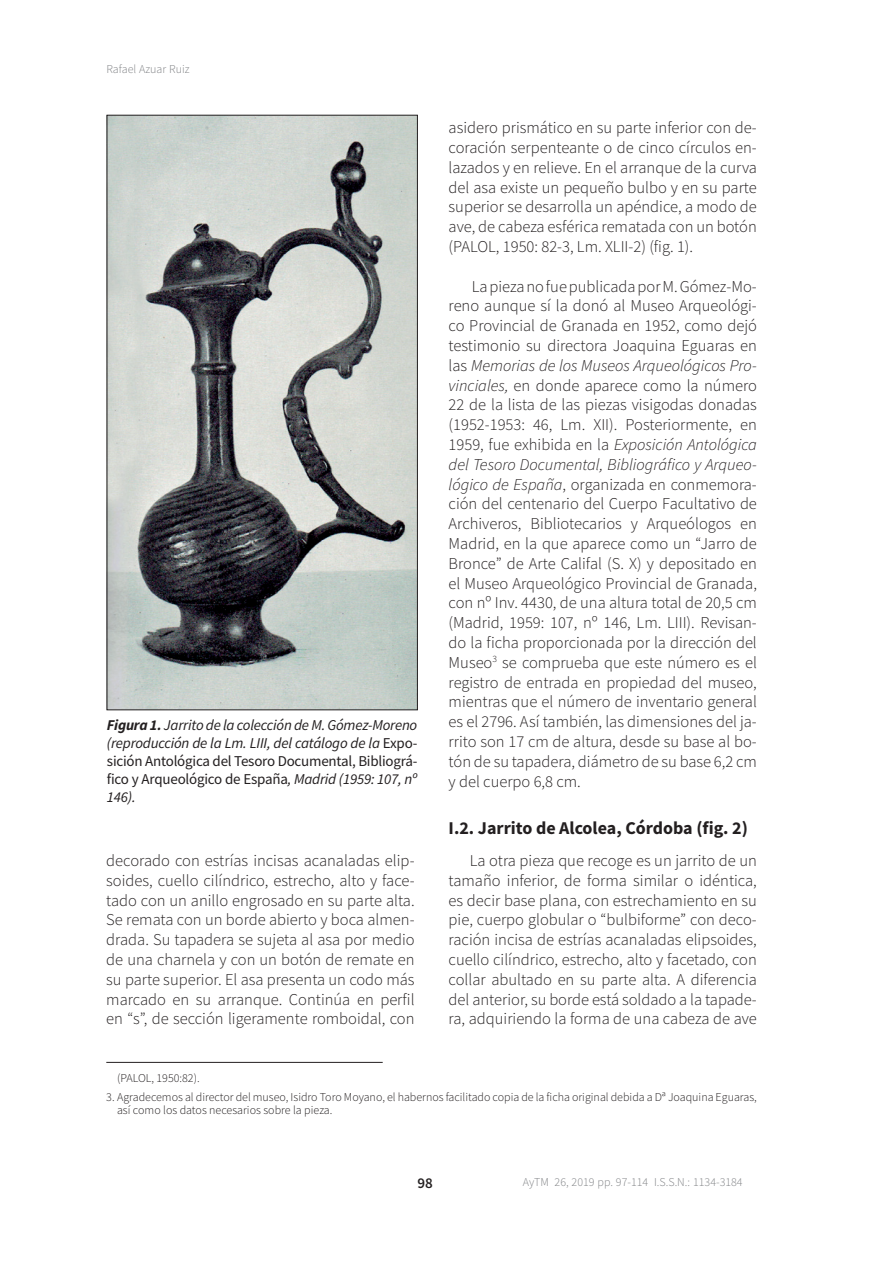
<style>
.page{position:relative;width:893px;height:1263px;background:#fff}
.page>*{position:absolute;margin:0;border:0;box-sizing:border-box;transform-origin:0 0}
._012_ladillo_2{font:700 18px "Source Sans Pro";color:#231f20}
._02_texto_general{font:300 16.5px/19.8px "Source Sans Pro";color:#231f20;text-align:justify}
._081_pie_figura{font:italic 15px/18px "Source Sans Pro";letter-spacing:-.015em;color:#231f20;text-align:justify}
.t1{font:600 15px "Source Sans Pro";color:#231f20}
._04_notas_pie{font:300 12px/13.5px "Source Sans Pro";color:#231f20}
.t2{font:300 12px "Source Sans Pro";color:#808285}
.s1{font-weight:700}
.s2{font-style:normal}
.s3{font-style:italic}
</style>
<div class="page">
<hr style="left:106px;top:1062px;width:277px;height:1px;background:#231f20">
<img style="left:109px;top:117px;width:307px;height:591px">
<p class="t2" style="left:106px;top:61px;width:85px">Rafael Azuar Ruiz</p>
<p class="_081_pie_figura" style="left:107px;top:716px;width:312px"><span class="s1">Figura 1.</span> Jarrito de la colección de M. Gómez-Moreno (reproducción de la Lm. LIII, del catálogo de la <span class="s2">Expo&shy;sición Antológica del Tesoro Documental, Bibliográ&shy;fico y Arqueológico de España</span>, Madrid (1959: 107, nº 146).</p>
<p class="_02_texto_general" style="left:106px;top:850px;width:310px">decorado con estrías incisas acanaladas elip&shy;soides, cuello cilíndrico, estrecho, alto y face&shy;tado con un anillo engrosado en su parte alta.<br>Se remata con un borde abierto y boca almen&shy;drada. Su tapadera se sujeta al asa por medio de una charnela y con un botón de remate en su parte superior. El asa presenta un codo más marcado en su arranque. Continúa en perfil en “s”, de sección ligeramente romboidal, con</p>
<p class="_02_texto_general" style="left:449px;top:118px;width:310px">asidero prismático en su parte inferior con de&shy;coración serpenteante o de cinco círculos en&shy;lazados y en relieve. En el arranque de la curva del asa existe un pequeño bulbo y en su parte superior se desarrolla un apéndice, a modo de ave, de cabeza esférica rematada con un botón (PALOL, 1950: 82-3, Lm. XLII-2) (fig. 1).</p>
<p class="_02_texto_general" style="left:449px;top:276px;width:310px;text-indent:23px">La pieza no fue publicada por M. Gómez-Mo&shy;reno aunque sí la donó al Museo Arqueológi&shy;co Provincial de Granada en 1952, como dejó testimonio su directora Joaquina Eguaras en las <span class="s3">Memorias de los Museos Arqueológicos Pro&shy;vinciales,</span> en donde aparece como la número 22 de la lista de las piezas visigodas donadas (1952-1953: 46, Lm. XII). Posteriormente, en 1959, fue exhibida en la <span class="s3">Exposición Antológica del Tesoro Documental, Bibliográfico y Arqueo&shy;lógico de España</span>, organizada en conmemora&shy;ción del centenario del Cuerpo Facultativo de Archiveros, Bibliotecarios y Arqueólogos en Madrid, en la que aparece como un “Jarro de Bronce” de Arte Califal (S. X) y depositado en el Museo Arqueológico Provincial de Granada, con nº Inv. 4430, de una altura total de 20,5 cm (Madrid, 1959: 107, nº 146, Lm. LIII). Revisan&shy;do la ficha proporcionada por la dirección del Museo<sup>3</sup> se comprueba que este número es el registro de entrada en propiedad del museo, mientras que el número de inventario general es el 2796. Así también, las dimensiones del ja&shy;rrito son 17 cm de altura, desde su base al bo&shy;tón de su tapadera, diámetro de su base 6,2 cm y del cuerpo 6,8 cm.</p>
<p class="_012_ladillo_2" style="left:449px;top:816px;width:301px">I.2. Jarrito de Alcolea, Córdoba (fig. 2)</p>
<p class="_02_texto_general" style="left:449px;top:850px;width:310px;text-indent:21px">La otra pieza que recoge es un jarrito de un tamaño inferior, de forma similar o idéntica, es decir base plana, con estrechamiento en su pie, cuerpo globular o “bulbiforme” con deco&shy;ración incisa de estrías acanaladas elipsoides, cuello cilíndrico, estrecho, alto y facetado, con collar abultado en su parte alta. A diferencia del anterior, su borde está soldado a la tapade&shy;ra, adquiriendo la forma de una cabeza de ave</p>
<p class="_04_notas_pie" style="left:117px;top:1071px;width:84px">(PALOL, 1950:82).</p>
<p class="_04_notas_pie" style="left:117px;top:1090px;width:641px;text-indent:-11px">3. Agradecemos al director del museo, Isidro Toro Moyano, el habernos facilitado copia de la ficha original debida a Dª Joaquina Eguaras, así como los datos necesarios sobre la pieza.</p>
<p class="t1" style="left:418px;top:1173px;width:17px">98</p>
<p class="t2" style="left:523px;top:1174px;width:221px">AyTM 26, 2019 pp. 97-114 I.S.S.N.: 1134-3184</p>
</div>
